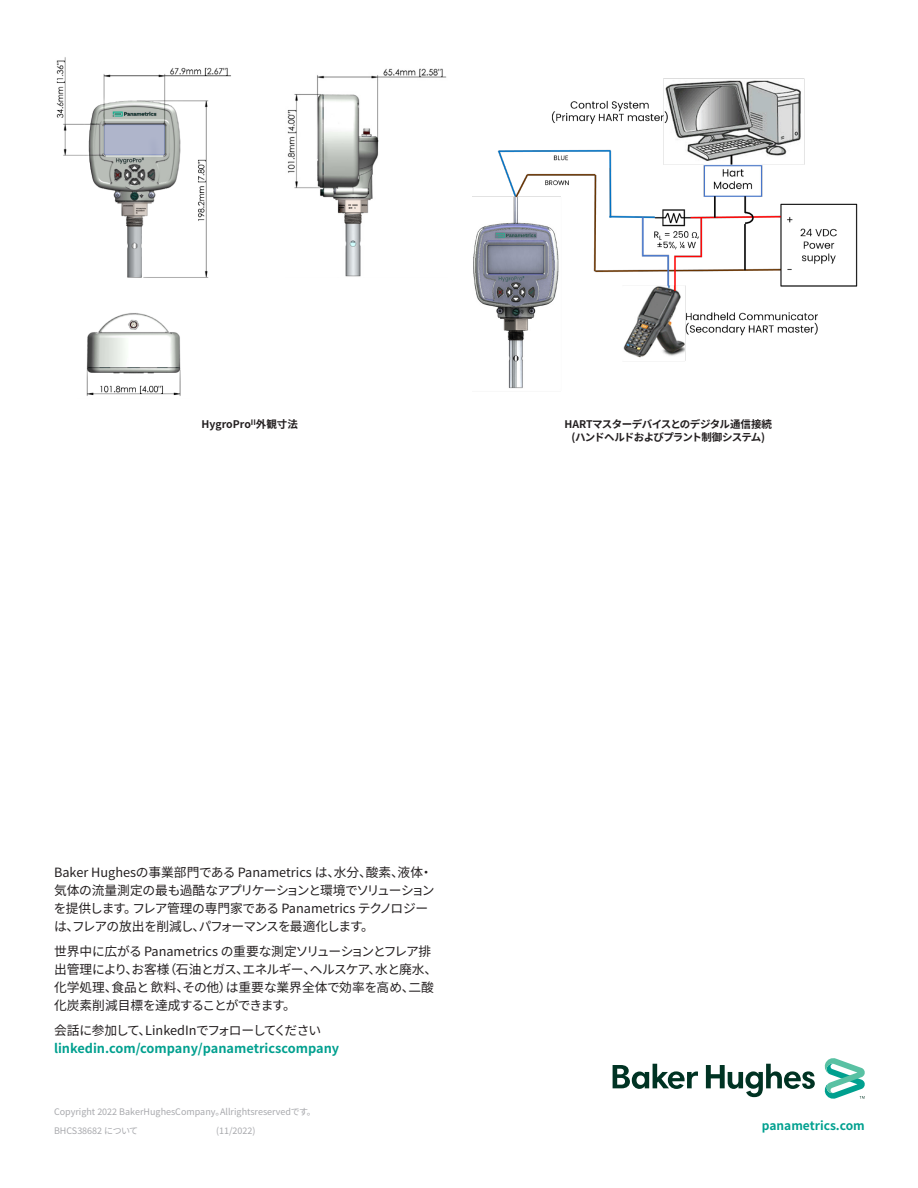
<style>
.page{position:relative;width:918px;height:1188px;background:#fff}
.page>*{position:absolute;margin:0;border:0;box-sizing:border-box;transform-origin:0 0}
._8_5pt-body_text{font:12.75px/18px "Noto Sans JP";letter-spacing:-.02em;color:#231f20}
._8_5pt-body_text-2{font:700 12.75px/18px "Noto Sans JP";color:#00a08f}
.t1{font:700 12px "Noto Sans JP";color:#00a08f}
._8_5pt-bullet{font:700 10.5px/12.8px "Noto Sans JP";letter-spacing:-.045em;color:#231f20;text-align:center}
._8_5pt-bullet-2{font:700 10.5px "Noto Sans JP";color:#231f20}
._6pt-legal_footnote{font:9px "Noto Sans JP";color:#a8a9ad}
.s1{font-weight:400;color:#231f20}
</style>
<div class="page">
<img style="left:56px;top:57px;width:175px;height:221px">
<img style="left:86px;top:313px;width:95px;height:83px">
<img style="left:287px;top:68px;width:160px;height:209px">
<img style="left:472px;top:78px;width:386px;height:311px">
<svg style="left:613px;top:1058px;width:252px;height:41px"></svg>
<p class="_8_5pt-bullet-2" style="left:202px;top:418px;width:98px">HygroPro<sup>II</sup>外観寸法</p>
<p class="_8_5pt-bullet" style="left:564px;top:418px;width:209px">HARTマスターデバイスとのデジタル通信接続(ハンドヘルドおよびプラント制御システム)</p>
<p class="_8_5pt-body_text" style="left:54px;top:864px;width:382px">Baker Hughesの事業部門である Panametrics は、水分、酸素、液体・気体の流量測定の最も過酷なアプリケーションと環境でソリューションを提供します。フレア管理の専門家である Panametrics テクノロジーは、フレアの放出を削減し、パフォーマンスを最適化します。</p>
<p class="_8_5pt-body_text" style="left:54px;top:943px;width:385px">世界中に広がる Panametrics の重要な測定ソリューションとフレア排出管理により、お客様（石油とガス、エネルギー、ヘルスケア、水と廃水、化学処理、食品と 飲料、その他）は重要な業界全体で効率を高め、二酸化炭素削減目標を達成することができます。</p>
<p class="_8_5pt-body_text-2" style="left:54px;top:1021px;width:287px"><span class="s1">会話に参加して、LinkedInでフォローしてください</span>linkedin.com/company/panametricscompany</p>
<p class="_6pt-legal_footnote" style="left:54px;top:1107px;width:263px">Copyright 2022 BakerHughesCompany。Allrightsreservedです。</p>
<p class="_6pt-legal_footnote" style="left:54px;top:1126px;width:86px">BHCS38682 について</p>
<p class="_6pt-legal_footnote" style="left:216px;top:1126px;width:41px">(11/2022)</p>
<p class="t1" style="left:762px;top:1119px;width:104px">panametrics.com</p>
</div>
